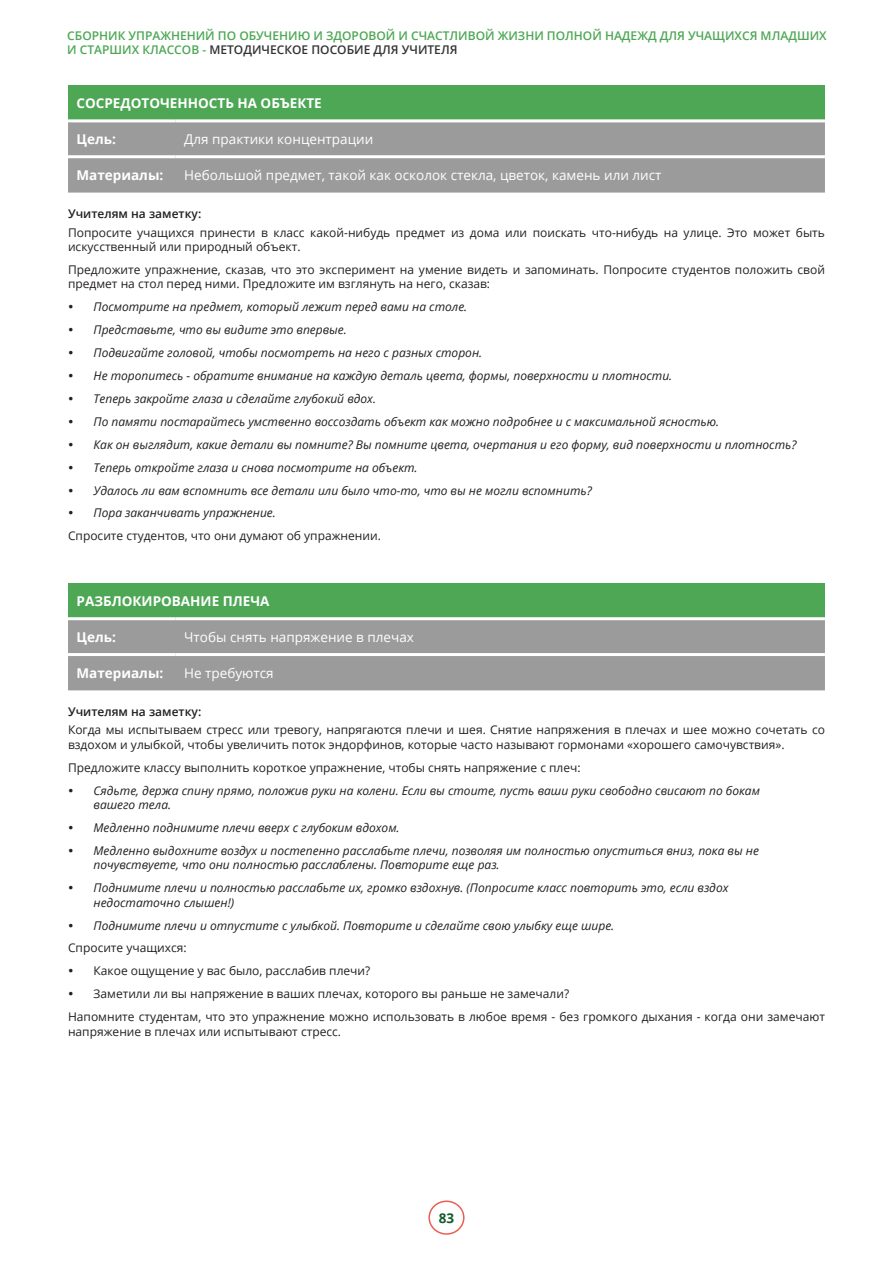
<style>
.page{position:relative;width:893px;height:1263px;background:#fff}
.page>*{position:absolute;margin:0;border:0;box-sizing:border-box;transform-origin:0 0}
.t1{font:13.5px "Open Sans";color:#fff}
.t2{font:700 13.5px "Open Sans";color:#fff}
.t3{font:700 13.5px "Open Sans";color:#135a2b}
.t4{font:italic 12px/23px "Open Sans";color:#231f20}
.t5{font:12px/14.4px "Open Sans";color:#231f20}
.t6{font:600 12px/14.4px "Open Sans";color:#4da754}
.t7{font:600 12px "Open Sans";color:#231f20}
.s1{color:#333}
</style>
<div class="page">
<div style="left:428px;top:1200px;width:37px;height:35px;border:2px solid #eb5e51;border-radius:50%"></div>
<div style="left:68px;top:85px;width:757px;height:36px;background:#4da754"></div>
<div style="left:68px;top:122px;width:757px;height:71px;background:#9b9b9b"></div>
<hr style="left:68px;top:119px;width:108px;height:3px;background:#fff">
<hr style="left:176px;top:119px;width:649px;height:3px;background:#fff">
<hr style="left:68px;top:155px;width:108px;height:3px;background:#fff">
<hr style="left:176px;top:155px;width:649px;height:3px;background:#fff">
<div style="left:68px;top:583px;width:757px;height:36px;background:#4da754"></div>
<div style="left:68px;top:620px;width:757px;height:70px;background:#9b9b9b"></div>
<hr style="left:68px;top:617px;width:108px;height:3px;background:#fff">
<hr style="left:176px;top:617px;width:649px;height:3px;background:#fff">
<hr style="left:68px;top:653px;width:108px;height:3px;background:#fff">
<hr style="left:176px;top:653px;width:649px;height:3px;background:#fff">
<p class="t6" style="left:67px;top:28px;width:761px">СБОРНИК УПРАЖНЕНИЙ ПО ОБУЧЕНИЮ И ЗДОРОВОЙ И СЧАСТЛИВОЙ ЖИЗНИ ПОЛНОЙ НАДЕЖД ДЛЯ УЧАЩИХСЯ МЛАДШИХ<br>И СТАРШИХ КЛАССОВ - <span class="s1">МЕТОДИЧЕСКОЕ ПОСОБИЕ ДЛЯ УЧИТЕЛЯ</span></p>
<p class="t2" style="left:77px;top:94px;width:247px">СОСРЕДОТОЧЕННОСТЬ НА ОБЪЕКТЕ</p>
<p class="t2" style="left:77px;top:130px;width:41px">Цель:</p>
<p class="t1" style="left:184px;top:130px;width:190px">Для практики концентрации</p>
<p class="t2" style="left:77px;top:165px;width:88px">Материалы:</p>
<p class="t1" style="left:184px;top:166px;width:479px">Небольшой предмет, такой как осколок стекла, цветок, камень или лист</p>
<p class="t7" style="left:68px;top:205px;width:135px">Учителям на заметку:</p>
<p class="t5" style="left:68px;top:225px;width:758px">Попросите учащихся принести в класс какой-нибудь предмет из дома или поискать что-нибудь на улице. Это может быть искусственный или природный объект.</p>
<p class="t5" style="left:68px;top:262px;width:758px">Предложите упражнение, сказав, что это эксперимент на умение видеть и запоминать. Попросите студентов положить свой предмет на стол перед ними. Предложите им взглянуть на него, сказав:</p>
<p class="t4" style="left:94px;top:295px;width:704px">Посмотрите на предмет, который лежит перед вами на столе.<br>Представьте, что вы видите это впервые.<br>Подвигайте головой, чтобы посмотреть на него с разных сторон.<br>Не торопитесь - обратите внимание на каждую деталь цвета, формы, поверхности и плотности.<br>Теперь закройте глаза и сделайте глубокий вдох.<br>По памяти постарайтесь умственно воссоздать объект как можно подробнее и с максимальной ясностью.<br>Как он выглядит, какие детали вы помните? Вы помните цвета, очертания и его форму, вид поверхности и плотность?<br>Теперь откройте глаза и снова посмотрите на объект.<br>Удалось ли вам вспомнить все детали или было что-то, что вы не могли вспомнить?<br>Пора заканчивать упражнение.</p>
<p class="t5" style="left:68px;top:528px;width:314px">Спросите студентов, что они думают об упражнении.</p>
<p class="t2" style="left:77px;top:591px;width:195px">РАЗБЛОКИРОВАНИЕ ПЛЕЧА</p>
<p class="t2" style="left:77px;top:627px;width:41px">Цель:</p>
<p class="t1" style="left:184px;top:628px;width:231px">Чтобы снять напряжение в плечах</p>
<p class="t2" style="left:77px;top:663px;width:88px">Материалы:</p>
<p class="t1" style="left:184px;top:663px;width:91px">Не требуются</p>
<p class="t7" style="left:68px;top:703px;width:135px">Учителям на заметку:</p>
<p class="t5" style="left:68px;top:723px;width:758px">Когда мы испытываем стресс или тревогу, напрягаются плечи и шея. Снятие напряжения в плечах и шее можно сочетать со вздохом и улыбкой, чтобы увеличить поток эндорфинов, которые часто называют гормонами «хорошего самочувствия».</p>
<p class="t5" style="left:68px;top:760px;width:514px">Предложите классу выполнить короткое упражнение, чтобы снять напряжение с плеч:</p>
<p class="t4" style="left:94px;top:783px;width:668px;line-height:14.4px">Сядьте, держа спину прямо, положив руки на колени. Если вы стоите, пусть ваши руки свободно свисают по бокам вашего тела.</p>
<p class="t4" style="left:94px;top:816px;width:667px">Медленно поднимите плечи вверх с глубоким вдохом.<br>Медленно выдохните воздух и постепенно расслабьте плечи, позволяя им полностью опуститься вниз, пока вы не</p>
<p class="t4" style="left:94px;top:853px;width:636px">почувствуете, что они полностью расслаблены. Повторите еще раз.<br>Поднимите плечи и полностью расслабьте их, громко вздохнув. (Попросите класс повторить это, если вздох</p>
<p class="t4" style="left:94px;top:890px;width:522px">недостаточно слышен!)<br>Поднимите плечи и отпустите с улыбкой. Повторите и сделайте свою улыбку еще шире.</p>
<p class="t5" style="left:68px;top:940px;width:120px">Спросите учащихся:</p>
<p class="t5" style="left:94px;top:963px;width:278px">Какое ощущение у вас было, расслабив плечи?</p>
<p class="t5" style="left:94px;top:986px;width:477px">Заметили ли вы напряжение в ваших плечах, которого вы раньше не замечали?</p>
<p class="t5" style="left:68px;top:1009px;width:758px">Напомните студентам, что это упражнение можно использовать в любое время - без громкого дыхания - когда они замечают</p>
<p class="t5" style="left:68px;top:1024px;width:275px">напряжение в плечах или испытывают стресс.</p>
<p class="t3" style="left:439px;top:1208px;width:17px">83</p>
</div>
